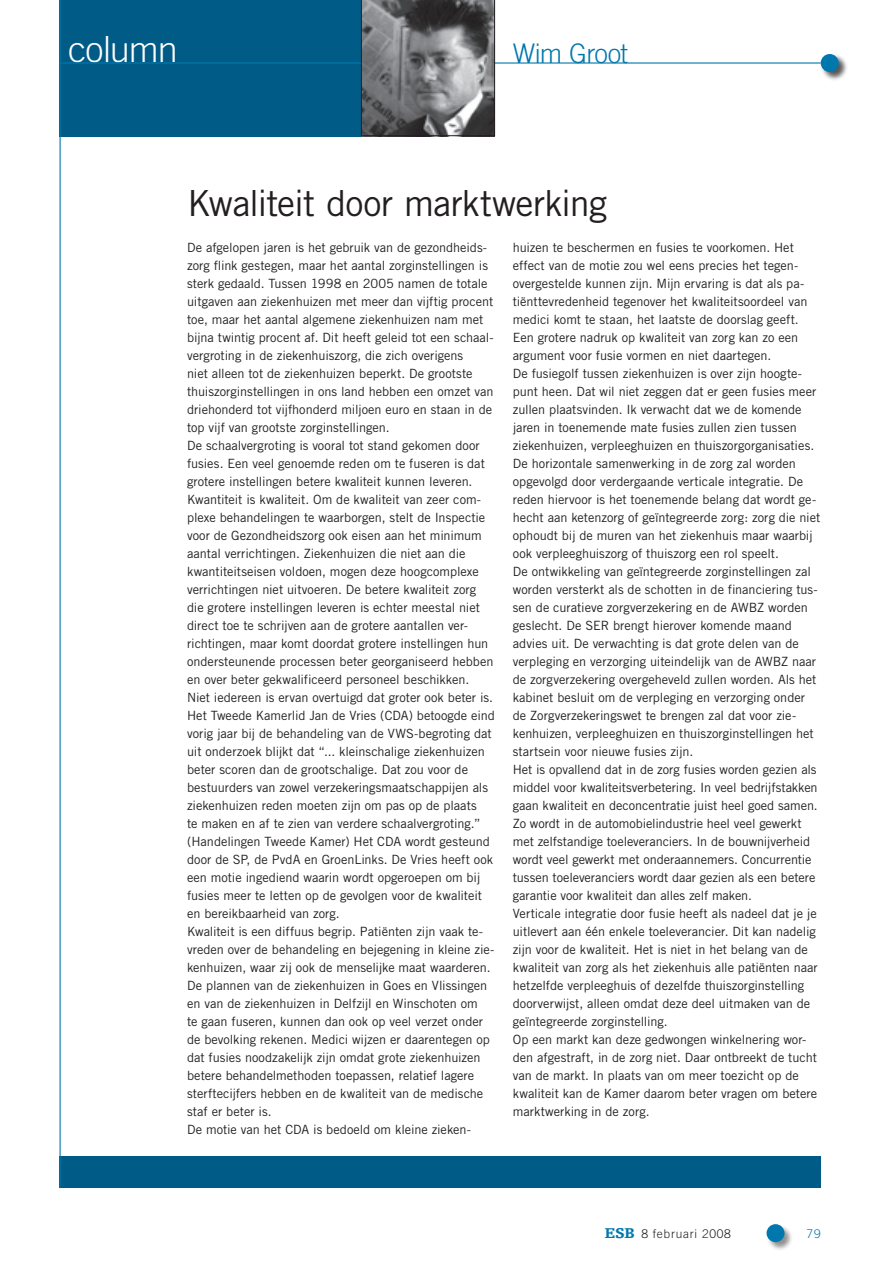
<style>
.page{position:relative;width:893px;height:1263px;background:#fff}
.page>*{position:absolute;margin:0;border:0;box-sizing:border-box;transform-origin:0 0}
.t1{font:36px "Trade Gothic";letter-spacing:-.02em;color:#231f20}
.t2{font:300 36px "Trade Gothic";letter-spacing:-.03em;color:#fff}
.t3{font:300 27px "Trade Gothic";letter-spacing:-.025em;color:#0078ae}
.t4{font:12.75px/18px "Trade Gothic";letter-spacing:-.005em;color:#231f20}
.t5{font:300 12px "Trade Gothic";letter-spacing:.06em;color:#231f20}
.t6{font:300 12px "Trade Gothic";color:#0078ae}
.s1{font-family:"Egyptienne F";font-weight:900;font-size:15px;color:#0078ae}
</style>
<div class="page">
<div style="left:766px;top:1224px;width:34px;height:33px;background:#231f20;opacity:.5"></div>
<div style="left:766px;top:1224px;width:18px;height:18px;background:#0078ae;border-radius:50%"></div>
<div style="left:60px;top:0;width:435px;height:136px;background:#005c87"></div>
<hr style="left:60px;top:62px;width:761px;height:2px;background:#0078ae">
<div style="left:60px;top:1156px;width:761px;height:32px;background:#005c87"></div>
<div style="left:820px;top:54px;width:34px;height:33px;background:#231f20;opacity:.75"></div>
<div style="left:821px;top:54px;width:18px;height:18px;background:#0078ae;border-radius:50%"></div>
<svg style="left:361px;top:0;width:134px;height:136px;background:#727274"></svg>
<hr style="left:60px;top:0;width:1px;height:1188px;background:#0078ae">
<h1 class="t2" style="left:68px;top:28px;width:111px">column</h1>
<h2 class="t3" style="left:513px;top:37px;width:117px">Wim Groot</h2>
<h1 class="t1" style="left:187px;top:181px;width:421px">Kwaliteit door marktwerking</h1>
<p class="t4" style="left:187px;top:238px;width:309px">De afgelopen jaren is het gebruik van de gezondheids&shy;zorg flink gestegen, maar het aantal zorginstellingen is sterk gedaald. Tussen 1998 en 2005 namen de totale uitgaven aan ziekenhuizen met meer dan vijftig procent toe, maar het aantal algemene ziekenhuizen nam met bijna twintig procent af. Dit heeft geleid tot een schaal&shy;vergroting in de ziekenhuiszorg, die zich overigens<br>niet alleen tot de ziekenhuizen beperkt. De grootste thuiszorginstellingen in ons land hebben een omzet van driehonderd tot vijfhonderd miljoen euro en staan in de top vijf van grootste zorginstellingen.<br>De schaalvergroting is vooral tot stand gekomen door fusies. Een veel genoemde reden om te fuseren is dat grotere instellingen betere kwaliteit kunnen leveren.<br>Kwantiteit is kwaliteit. Om de kwaliteit van zeer com&shy;plexe behandelingen te waarborgen, stelt de Inspectie voor de Gezondheidszorg ook eisen aan het minimum aantal verrichtingen. Ziekenhuizen die niet aan die kwantiteitseisen voldoen, mogen deze hoogcomplexe verrichtingen niet uitvoeren. De betere kwaliteit zorg die grotere instellingen leveren is echter meestal niet direct toe te schrijven aan de grotere aantallen ver&shy;richtingen, maar komt doordat grotere instellingen hun ondersteunende processen beter georganiseerd hebben en over beter gekwalificeerd personeel beschikken.<br>Niet iedereen is ervan overtuigd dat groter ook beter is.<br>Het Tweede Kamerlid Jan de Vries (CDA) betoogde eind vorig jaar bij de behandeling van de VWS-begroting dat uit onderzoek blijkt dat “... kleinschalige ziekenhuizen beter scoren dan de grootschalige. Dat zou voor de bestuurders van zowel verzekeringsmaatschappijen als ziekenhuizen reden moeten zijn om pas op de plaats<br>te maken en af te zien van verdere schaalvergroting.” (Handelingen Tweede Kamer) Het CDA wordt gesteund door de SP, de PvdA en GroenLinks. De Vries heeft ook een motie ingediend waarin wordt opgeroepen om bij fusies meer te letten op de gevolgen voor de kwaliteit en bereikbaarheid van zorg.<br>Kwaliteit is een diffuus begrip. Patiënten zijn vaak te&shy;vreden over de behandeling en bejegening in kleine zie&shy;kenhuizen, waar zij ook de menselijke maat waarderen.<br>De plannen van de ziekenhuizen in Goes en Vlissingen en van de ziekenhuizen in Delfzijl en Winschoten om<br>te gaan fuseren, kunnen dan ook op veel verzet onder de bevolking rekenen. Medici wijzen er daarentegen op dat fusies noodzakelijk zijn omdat grote ziekenhuizen betere behandelmethoden toepassen, relatief lagere sterftecijfers hebben en de kwaliteit van de medische staf er beter is.<br>De motie van het CDA is bedoeld om kleine zieken-</p>
<p class="t4" style="left:513px;top:238px;width:309px">huizen te beschermen en fusies te voorkomen. Het effect van de motie zou wel eens precies het tegen&shy;overgestelde kunnen zijn. Mijn ervaring is dat als pa&shy;tiënttevredenheid tegenover het kwaliteitsoordeel van medici komt te staan, het laatste de doorslag geeft.<br>Een grotere nadruk op kwaliteit van zorg kan zo een argument voor fusie vormen en niet daartegen.<br>De fusiegolf tussen ziekenhuizen is over zijn hoogte&shy;punt heen. Dat wil niet zeggen dat er geen fusies meer zullen plaatsvinden. Ik verwacht dat we de komende jaren in toenemende mate fusies zullen zien tussen ziekenhuizen, verpleeghuizen en thuiszorgorganisaties.<br>De horizontale samenwerking in de zorg zal worden opgevolgd door verdergaande verticale integratie. De reden hiervoor is het toenemende belang dat wordt ge&shy;hecht aan ketenzorg of geïntegreerde zorg: zorg die niet ophoudt bij de muren van het ziekenhuis maar waarbij ook verpleeghuiszorg of thuiszorg een rol speelt.<br>De ontwikkeling van geïntegreerde zorginstellingen zal worden versterkt als de schotten in de financiering tus&shy;sen de curatieve zorgverzekering en de AWBZ worden geslecht. De SER brengt hierover komende maand advies uit. De verwachting is dat grote delen van de verpleging en verzorging uiteindelijk van de AWBZ naar de zorgverzekering overgeheveld zullen worden. Als het kabinet besluit om de verpleging en verzorging onder de Zorgverzekeringswet te brengen zal dat voor zie&shy;kenhuizen, verpleeghuizen en thuiszorginstellingen het startsein voor nieuwe fusies zijn.<br>Het is opvallend dat in de zorg fusies worden gezien als middel voor kwaliteitsverbetering. In veel bedrijfstakken gaan kwaliteit en deconcentratie juist heel goed samen.<br>Zo wordt in de automobielindustrie heel veel gewerkt met zelfstandige toeleveranciers. In de bouwnijverheid wordt veel gewerkt met onderaannemers. Concurrentie tussen toeleveranciers wordt daar gezien als een betere garantie voor kwaliteit dan alles zelf maken.<br>Verticale integratie door fusie heeft als nadeel dat je je uitlevert aan één enkele toeleverancier. Dit kan nadelig zijn voor de kwaliteit. Het is niet in het belang van de kwaliteit van zorg als het ziekenhuis alle patiënten naar hetzelfde verpleeghuis of dezelfde thuiszorginstelling doorverwijst, alleen omdat deze deel uitmaken van de geïntegreerde zorginstelling.<br>Op een markt kan deze gedwongen winkelnering wor&shy;den afgestraft, in de zorg niet. Daar ontbreekt de tucht van de markt. In plaats van om meer toezicht op de kwaliteit kan de Kamer daarom beter vragen om betere marktwerking in de zorg.</p>
<p class="t5" style="left:605px;top:1226px;width:128px"><span class="s1">ESB</span> 8 februari 2008</p>
<p class="t6" style="left:807px;top:1226px;width:16px">79</p>
</div>
